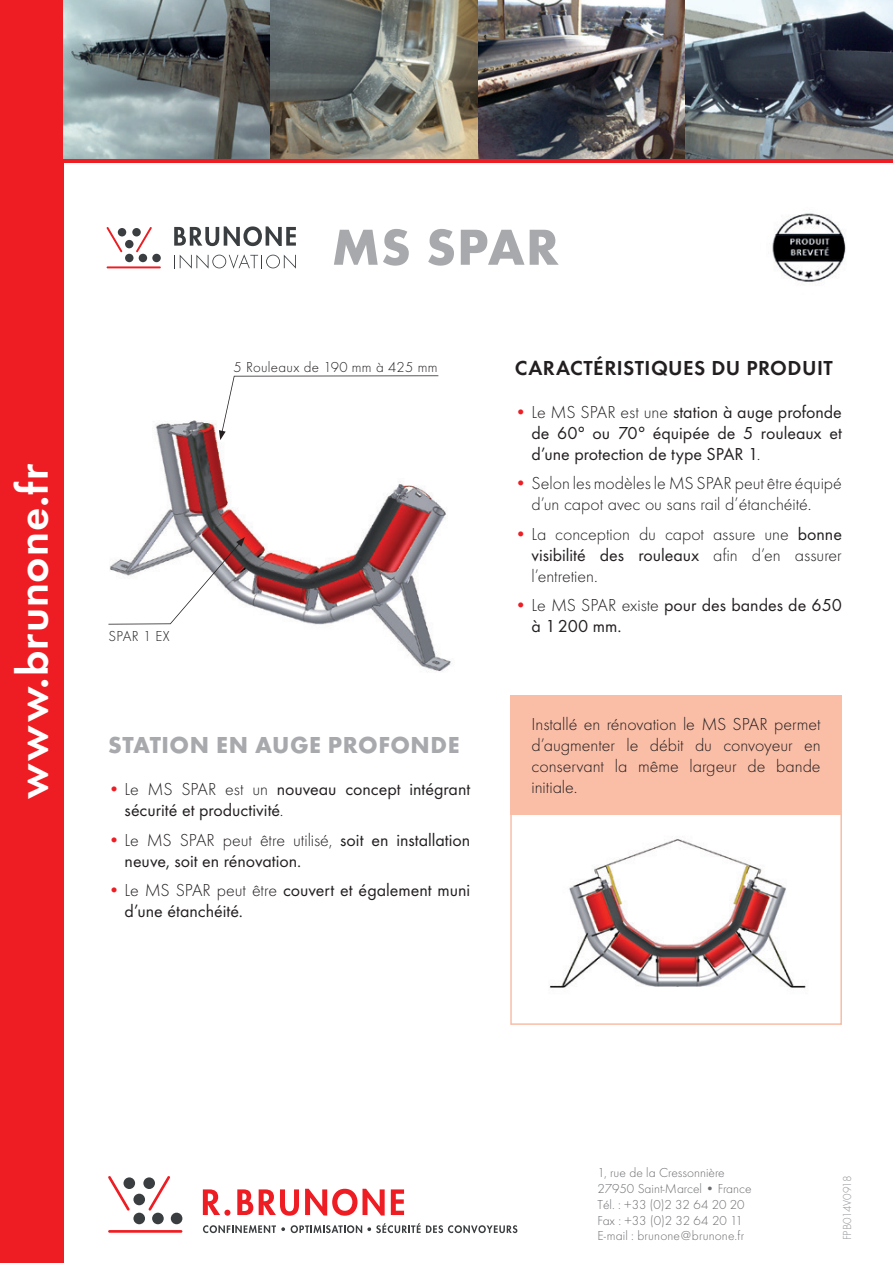
<style>
.page{position:relative;width:893px;height:1263px;background:#fff}
.page>*{position:absolute;margin:0;border:0;box-sizing:border-box;transform-origin:0 0}
.t1{font:700 52.5px "Futura T";letter-spacing:.02em;color:#a8a9ad}
.t2{font:600 45px "Futura T";letter-spacing:.02em;color:#fff}
.t3{font:700 24px "Futura T";letter-spacing:.025em;color:#a8a9ad}
.t4{font:600 21px "Futura T";letter-spacing:.025em;color:#231f20}
.t5{font:18px/21px "Futura T";color:#231f20}
.t6{font:300 18px/21px "Futura T";color:#231f20;text-align:justify}
.t7{font:300 15px "Futura T";letter-spacing:.02em;color:#231f20}
.t8{font:300 13.5px/15.8px "Futura T";color:#6c6d70}
.t9{font:300 12px "Futura T";color:#939598}
.s1{font-weight:300;color:#ee1d23}
.s2{font-weight:300}
.s3{color:#ee1d23}
.s4{font-weight:400}
</style>
<div class="page">
<svg style="left:510px;top:815px;width:332px;height:210px"></svg>
<img style="left:542px;top:821px;width:271px;height:184px">
<img style="left:108px;top:420px;width:343px;height:252px">
<div style="left:510px;top:695px;width:332px;height:120px;background:#fabda6"></div>
<div style="left:0;top:0;width:64px;height:1263px;background:#ee1d23"></div>
<img style="left:64px;top:0;width:829px;height:160px">
<svg style="left:219px;top:375px;width:219px;height:65px"></svg>
<svg style="left:108px;top:537px;width:137px;height:87px"></svg>
<svg style="left:174px;top:226px;width:122px;height:20px"></svg>
<svg style="left:174px;top:254px;width:122px;height:15px"></svg>
<svg style="left:106px;top:227px;width:16px;height:25px"></svg>
<svg style="left:136px;top:227px;width:16px;height:25px"></svg>
<div style="left:125px;top:254px;width:9px;height:8px;background:#3a3e40;border-radius:50%"></div>
<div style="left:125px;top:240px;width:9px;height:8px;background:#3a3e40;border-radius:50%"></div>
<div style="left:132px;top:228px;width:9px;height:8px;background:#3a3e40;border-radius:50%"></div>
<div style="left:118px;top:228px;width:8px;height:8px;background:#3a3e40;border-radius:50%"></div>
<div style="left:139px;top:254px;width:8px;height:8px;background:#3a3e40;border-radius:50%"></div>
<div style="left:152px;top:254px;width:9px;height:8px;background:#3a3e40;border-radius:50%"></div>
<hr style="left:107px;top:266px;width:54px;height:2px;background:#ee1d23">
<img style="left:772px;top:213px;width:74px;height:69px">
<svg style="left:203px;top:1189px;width:27px;height:27px"></svg>
<svg style="left:237px;top:1189px;width:16px;height:26px"></svg>
<svg style="left:259px;top:1189px;width:40px;height:27px"></svg>
<svg style="left:305px;top:1189px;width:80px;height:27px"></svg>
<svg style="left:391px;top:1189px;width:13px;height:26px"></svg>
<svg style="left:108px;top:1176px;width:22px;height:34px"></svg>
<svg style="left:148px;top:1176px;width:22px;height:34px"></svg>
<hr style="left:108px;top:1230px;width:74px;height:3px;background:#ee1d23">
<div style="left:133px;top:1213px;width:12px;height:11px;background:#3a3e40;border-radius:50%"></div>
<div style="left:133px;top:1194px;width:12px;height:11px;background:#3a3e40;border-radius:50%"></div>
<div style="left:143px;top:1177px;width:12px;height:12px;background:#3a3e40;border-radius:50%"></div>
<div style="left:123px;top:1177px;width:12px;height:12px;background:#3a3e40;border-radius:50%"></div>
<div style="left:152px;top:1213px;width:12px;height:11px;background:#3a3e40;border-radius:50%"></div>
<div style="left:171px;top:1213px;width:11px;height:11px;background:#3a3e40;border-radius:50%"></div>
<svg style="left:203px;top:1225px;width:82px;height:8px"></svg>
<svg style="left:291px;top:1223px;width:226px;height:10px"></svg>
<hr style="left:0;top:160px;width:893px;height:3px;background:#ee1d23">
<h2 class="t2" style="left:6px;top:799px;width:336px;rotate:-90deg">www.brunone.fr</h2>
<p class="t7" style="left:108px;top:627px;width:63px">SPAR 1 EX</p>
<h1 class="t1" style="left:332px;top:216px;width:229px">MS SPAR</h1>
<p class="t7" style="left:234px;top:358px;width:205px">5 Rouleaux de 190 mm à 425 mm</p>
<p class="t4" style="left:515px;top:356px;width:319px">CARACTÉRISTIQUES DU PRODUIT</p>
<p class="t5" style="left:531px;top:401px;width:312px;text-align:justify;text-indent:-17px"><span class="s1">•</span> <span class="s2">Le MS SPAR est une</span> station à auge profonde de 60° ou 70° équipée de 5 rouleaux et d’une protection de type SPAR 1<span class="s2">.</span></p>
<p class="t6" style="left:531px;top:473px;width:312px;text-indent:-17px"><span class="s3">•</span> Selon les modèles le MS SPAR peut être équipé d’un capot avec ou sans rail d’étanchéité.</p>
<p class="t6" style="left:531px;top:523px;width:312px;text-indent:-17px"><span class="s3">•</span> La conception du capot assure une <span class="s4">bonne visibilité des rouleaux</span> afin d’en assurer l’entretien.</p>
<p class="t5" style="left:531px;top:595px;width:312px;text-indent:-17px"><span class="s1">•</span> <span class="s2">Le MS SPAR existe</span> pour des bandes de 650 à 1 200 mm.</p>
<h3 class="t3" style="left:108px;top:731px;width:353px">STATION EN AUGE PROFONDE</h3>
<p class="t5" style="left:125px;top:778px;width:347px;text-indent:-17px"><span class="s3">•</span> <span class="s2">Le MS SPAR est un</span> nouveau concept intégrant sécurité et productivité<span class="s2">.</span></p>
<p class="t5" style="left:125px;top:829px;width:347px;text-indent:-17px"><span class="s3">•</span> <span class="s2">Le MS SPAR peut être utilisé,</span> soit en installation neuve, soit en rénovation.</p>
<p class="t5" style="left:125px;top:880px;width:347px;text-indent:-17px"><span class="s3">•</span> <span class="s2">Le MS SPAR peut être</span> couvert et également muni d’une étanchéité.</p>
<p class="t6" style="left:531px;top:714px;width:291px">Installé en rénovation le MS SPAR permet d’augmenter le débit du convoyeur en conservant la même largeur de bande initiale.</p>
<p class="t8" style="left:597px;top:1165px;width:156px">1, rue de la Cressonnière<br>27950 Saint-Marcel • France<br>Tél. : +33 (0)2 32 64 20 20<br>Fax : +33 (0)2 32 64 20 11<br>E-mail : brunone@brunone.fr</p>
<p class="t9" style="left:840px;top:1240px;width:67px;rotate:-90deg">FPB014V0918</p>
</div>
